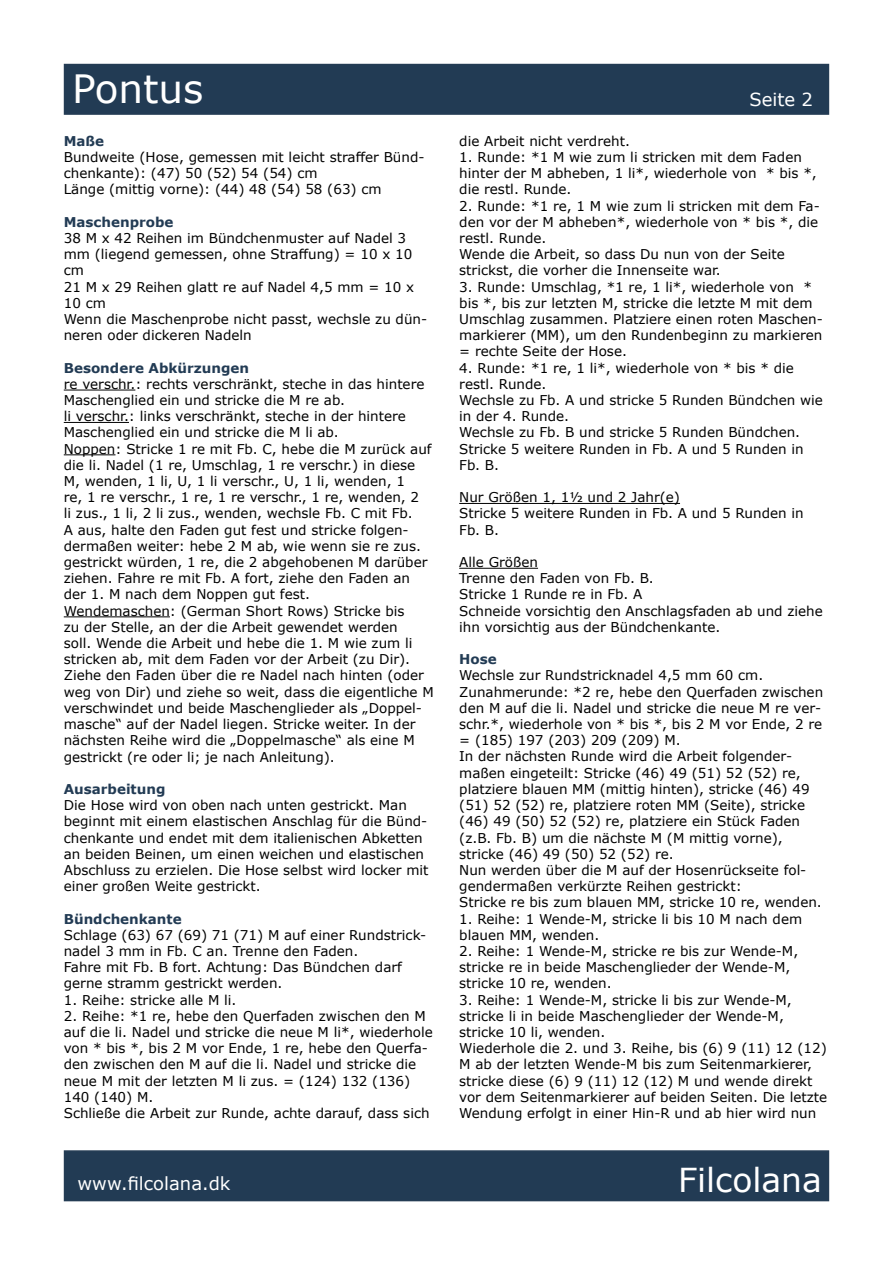
<style>
.page{position:relative;width:893px;height:1263px;background:#fff}
.page>*{position:absolute;margin:0;border:0;box-sizing:border-box;transform-origin:0 0}
.t1{font:39px "Verdana";color:#fff}
.t2{font:33px "Verdana";color:#fff}
.t3{font:18px "Verdana";color:#fff}
.t4{font:13.5px/16.2px "Verdana";color:#000}
.t5{font:700 13.5px "Verdana";color:#223b54}
</style>
<div class="page">
<div style="left:64px;top:64px;width:765px;height:51px;background:#223b54;border:2px solid #243c54"></div>
<div style="left:64px;top:1150px;width:765px;height:51px;background:#223b54;border:2px solid #243c54"></div>
<hr style="left:64px;top:390px;width:71px;height:1px;background:#000">
<hr style="left:64px;top:422px;width:65px;height:1px;background:#000">
<hr style="left:64px;top:454px;width:51px;height:1px;background:#000">
<hr style="left:64px;top:616px;width:106px;height:1px;background:#000">
<hr style="left:459px;top:503px;width:221px;height:1px;background:#000">
<hr style="left:459px;top:568px;width:79px;height:1px;background:#000">
<h1 class="t1" style="left:72px;top:62px;width:133px">Pontus</h1>
<p class="t5" style="left:64px;top:131px;width:42px">Maße</p>
<p class="t4" style="left:64px;top:149px;width:362px">Bundweite (Hose, gemessen mit leicht straffer Bünd&shy;chenkante): (47) 50 (52) 54 (54) cm<br>Länge (mittig vorne): (44) 48 (54) 58 (63) cm</p>
<p class="t5" style="left:64px;top:212px;width:111px">Maschenprobe</p>
<p class="t4" style="left:64px;top:230px;width:365px">38 M x 42 Reihen im Bündchenmuster auf Nadel 3 mm (liegend gemessen, ohne Straffung) = 10 x 10 cm<br>21 M x 29 Reihen glatt re auf Nadel 4,5 mm = 10 x<br>10 cm<br>Wenn die Maschenprobe nicht passt, wechsle zu dün&shy;neren oder dickeren Nadeln</p>
<p class="t5" style="left:64px;top:358px;width:187px">Besondere Abkürzungen</p>
<p class="t4" style="left:64px;top:376px;width:371px">re verschr.: rechts verschränkt, steche in das hintere Maschenglied ein und stricke die M re ab.<br>li verschr.: links verschränkt, steche in der hintere Maschenglied ein und stricke die M li ab.<br>Noppen: Stricke 1 re mit Fb. C, hebe die M zurück auf die li. Nadel (1 re, Umschlag, 1 re verschr.) in diese M, wenden, 1 li, U, 1 li verschr., U, 1 li, wenden, 1<br>re, 1 re verschr., 1 re, 1 re verschr., 1 re, wenden, 2<br>li zus., 1 li, 2 li zus., wenden, wechsle Fb. C mit Fb.<br>A aus, halte den Faden gut fest und stricke folgen&shy;dermaßen weiter: hebe 2 M ab, wie wenn sie re zus. gestrickt würden, 1 re, die 2 abgehobenen M darüber ziehen. Fahre re mit Fb. A fort, ziehe den Faden an der 1. M nach dem Noppen gut fest.<br>Wendemaschen: (German Short Rows) Stricke bis<br>zu der Stelle, an der die Arbeit gewendet werden<br>soll. Wende die Arbeit und hebe die 1. M wie zum li stricken ab, mit dem Faden vor der Arbeit (zu Dir).<br>Ziehe den Faden über die re Nadel nach hinten (oder weg von Dir) und ziehe so weit, dass die eigentliche M verschwindet und beide Maschenglieder als „Doppel&shy;masche“ auf der Nadel liegen. Stricke weiter. In der nächsten Reihe wird die „Doppelmasche“ als eine M gestrickt (re oder li; je nach Anleitung).</p>
<p class="t5" style="left:64px;top:779px;width:103px">Ausarbeitung</p>
<p class="t4" style="left:64px;top:797px;width:366px">Die Hose wird von oben nach unten gestrickt. Man beginnt mit einem elastischen Anschlag für die Bünd&shy;chenkante und endet mit dem italienischen Abketten an beiden Beinen, um einen weichen und elastischen Abschluss zu erzielen. Die Hose selbst wird locker mit einer großen Weite gestrickt.</p>
<p class="t5" style="left:64px;top:909px;width:119px">Bündchenkante</p>
<p class="t4" style="left:64px;top:926px;width:364px">Schlage (63) 67 (69) 71 (71) M auf einer Rundstrick&shy;nadel 3 mm in Fb. C an. Trenne den Faden.<br>Fahre mit Fb. B fort. Achtung: Das Bündchen darf gerne stramm gestrickt werden.</p>
<p class="t4" style="left:64px;top:991px;width:174px">1. Reihe: stricke alle M li.</p>
<p class="t4" style="left:64px;top:1007px;width:371px">2. Reihe: *1 re, hebe den Querfaden zwischen den M auf die li. Nadel und stricke die neue M li*, wiederhole von * bis *, bis 2 M vor Ende, 1 re, hebe den Querfa&shy;den zwischen den M auf die li. Nadel und stricke die neue M mit der letzten M li zus. = (124) 132 (136)<br>140 (140) M.<br>Schließe die Arbeit zur Runde, achte darauf, dass sich</p>
<h3 class="t3" style="left:749px;top:87px;width:65px">Seite 2</h3>
<p class="t4" style="left:459px;top:133px;width:172px">die Arbeit nicht verdreht.</p>
<p class="t4" style="left:459px;top:149px;width:359px">1. Runde: *1 M wie zum li stricken mit dem Faden hinter der M abheben, 1 li*, wiederhole von * bis *, die restl. Runde.</p>
<p class="t4" style="left:459px;top:197px;width:362px">2. Runde: *1 re, 1 M wie zum li stricken mit dem Fa&shy;den vor der M abheben*, wiederhole von * bis *, die restl. Runde.<br>Wende die Arbeit, so dass Du nun von der Seite strickst, die vorher die Innenseite war.</p>
<p class="t4" style="left:459px;top:278px;width:365px">3. Runde: Umschlag, *1 re, 1 li*, wiederhole von * bis *, bis zur letzten M, stricke die letzte M mit dem Umschlag zusammen. Platziere einen roten Maschen&shy;markierer (MM), um den Rundenbeginn zu markieren = rechte Seite der Hose.</p>
<p class="t4" style="left:459px;top:359px;width:365px">4. Runde: *1 re, 1 li*, wiederhole von * bis * die restl. Runde.<br>Wechsle zu Fb. A und stricke 5 Runden Bündchen wie in der 4. Runde.<br>Wechsle zu Fb. B und stricke 5 Runden Bündchen.<br>Stricke 5 weitere Runden in Fb. A und 5 Runden in<br>Fb. B.</p>
<p class="t4" style="left:459px;top:489px;width:346px">Nur Größen 1, 1½ und 2 Jahr(e)<br>Stricke 5 weitere Runden in Fb. A und 5 Runden in<br>Fb. B.</p>
<p class="t4" style="left:459px;top:554px;width:365px">Alle Größen<br>Trenne den Faden von Fb. B.<br>Stricke 1 Runde re in Fb. A<br>Schneide vorsichtig den Anschlagsfaden ab und ziehe ihn vorsichtig aus der Bündchenkante.</p>
<p class="t5" style="left:459px;top:650px;width:39px">Hose</p>
<p class="t4" style="left:459px;top:667px;width:365px">Wechsle zur Rundstricknadel 4,5 mm 60 cm.<br>Zunahmerunde: *2 re, hebe den Querfaden zwischen den M auf die li. Nadel und stricke die neue M re ver&shy;schr.*, wiederhole von * bis *, bis 2 M vor Ende, 2 re = (185) 197 (203) 209 (209) M.<br>In der nächsten Runde wird die Arbeit folgender&shy;maßen eingeteilt: Stricke (46) 49 (51) 52 (52) re, platziere blauen MM (mittig hinten), stricke (46) 49 (51) 52 (52) re, platziere roten MM (Seite), stricke (46) 49 (50) 52 (52) re, platziere ein Stück Faden (z.B. Fb. B) um die nächste M (M mittig vorne), stricke (46) 49 (50) 52 (52) re.<br>Nun werden über die M auf der Hosenrückseite fol&shy;gendermaßen verkürzte Reihen gestrickt:<br>Stricke re bis zum blauen MM, stricke 10 re, wenden.</p>
<p class="t4" style="left:459px;top:910px;width:344px">1. Reihe: 1 Wende-M, stricke li bis 10 M nach dem blauen MM, wenden.</p>
<p class="t4" style="left:459px;top:943px;width:340px">2. Reihe: 1 Wende-M, stricke re bis zur Wende-M, stricke re in beide Maschenglieder der Wende-M, stricke 10 re, wenden.</p>
<p class="t4" style="left:459px;top:991px;width:369px">3. Reihe: 1 Wende-M, stricke li bis zur Wende-M, stricke li in beide Maschenglieder der Wende-M, stricke 10 li, wenden.<br>Wiederhole die 2. und 3. Reihe, bis (6) 9 (11) 12 (12)<br>M ab der letzten Wende-M bis zum Seitenmarkierer, stricke diese (6) 9 (11) 12 (12) M und wende direkt vor dem Seitenmarkierer auf beiden Seiten. Die letzte Wendung erfolgt in einer Hin-R und ab hier wird nun</p>
<h3 class="t3" style="left:78px;top:1171px;width:154px">www.filcolana.dk</h3>
<h2 class="t2" style="left:678px;top:1157px;width:145px">Filcolana</h2>
</div>
